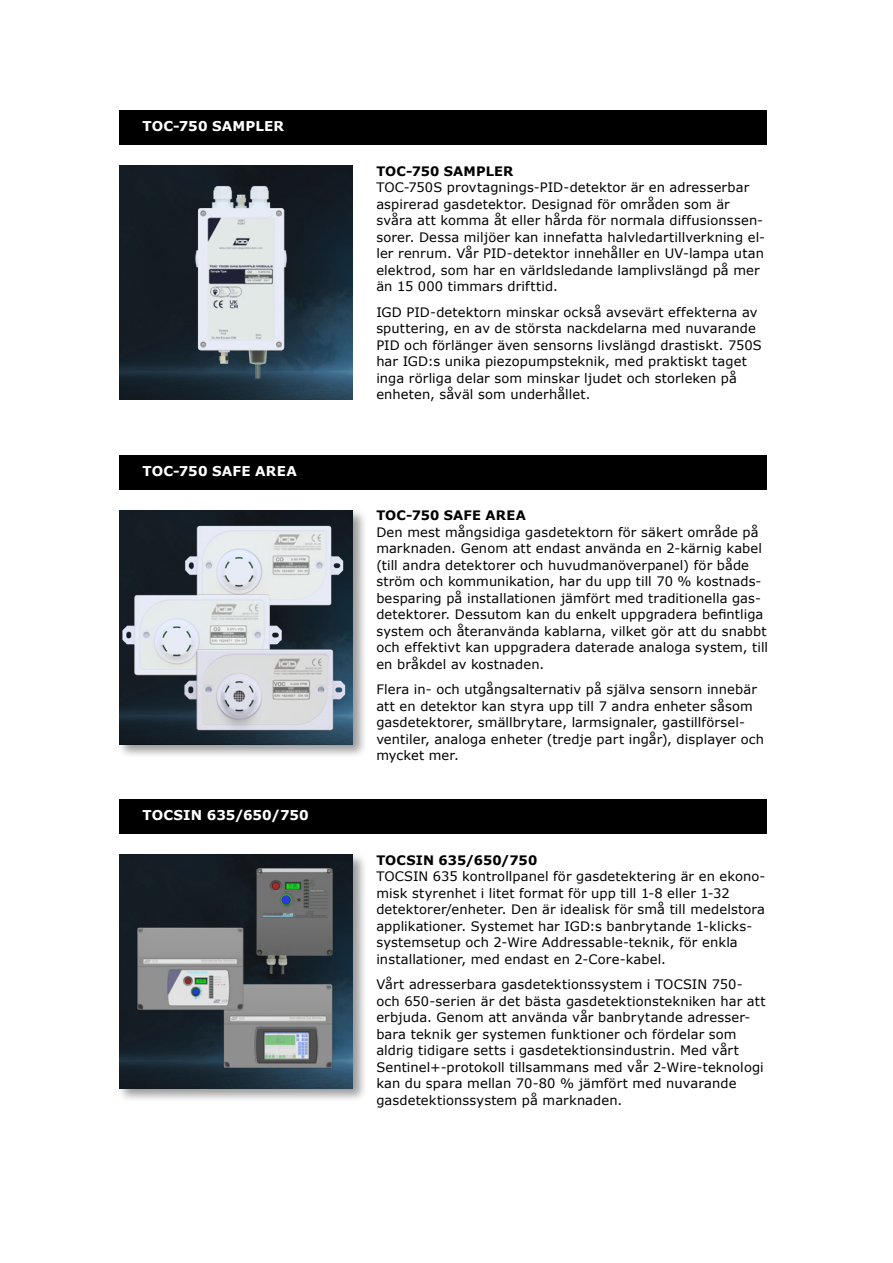
<style>
.page{position:relative;width:893px;height:1263px;background:#fff}
.page>*{position:absolute;margin:0;border:0;box-sizing:border-box;transform-origin:0 0}
.t1{font:700 13.5px "Verdana";letter-spacing:.005em;color:#fff}
.t2{font:13.05px/16.5px "Verdana";letter-spacing:.01em;color:#000}
.t3{font:700 13.05px "Verdana";letter-spacing:.01em;color:#000}
</style>
<div class="page">
<div style="left:119px;top:111px;width:647px;height:34px;background:#000"></div>
<div style="left:119px;top:455px;width:647px;height:34px;background:#000"></div>
<div style="left:116px;top:852px;width:252px;height:251px;background:#000;opacity:.4"></div>
<div style="left:119px;top:799px;width:647px;height:34px;background:#000"></div>
<img style="left:119px;top:855px;width:234px;height:234px">
<div style="left:116px;top:508px;width:252px;height:251px;background:#000;opacity:.4"></div>
<img style="left:119px;top:510px;width:234px;height:234px">
<img style="left:180px;top:519px;width:167px;height:92px">
<img style="left:116px;top:586px;width:167px;height:97px">
<img style="left:171px;top:635px;width:195px;height:109px">
<img style="left:220px;top:968px;width:125px;height:116px">
<img style="left:119px;top:166px;width:234px;height:234px">
<img style="left:188px;top:176px;width:104px;height:213px">
<img style="left:246px;top:856px;width:97px;height:120px">
<img style="left:120px;top:911px;width:131px;height:114px">
<p class="t1" style="left:142px;top:118px;width:143px">TOC-750 SAMPLER</p>
<p class="t1" style="left:142px;top:462px;width:156px">TOC-750 SAFE AREA</p>
<p class="t1" style="left:142px;top:807px;width:168px">TOCSIN 635/650/750</p>
<p class="t3" style="left:376px;top:163px;width:139px">TOC-750 SAMPLER</p>
<p class="t2" style="left:376px;top:180px;width:390px">TOC-750S provtagnings-PID-detektor är en adresserbar aspirerad gasdetektor. Designad för områden som är svåra att komma åt eller hårda för normala diffusionssen&shy;sorer. Dessa miljöer kan innefatta halvledartillverkning el&shy;ler renrum. Vår PID-detektor innehåller en UV-lampa utan elektrod, som har en världsledande lamplivslängd på mer än 15 000 timmars drifttid.</p>
<p class="t2" style="left:376px;top:304px;width:387px">IGD PID-detektorn minskar också avsevärt effekterna av sputtering, en av de största nackdelarna med nuvarande PID och förlänger även sensorns livslängd drastiskt. 750S har IGD:s unika piezopumpsteknik, med praktiskt taget inga rörliga delar som minskar ljudet och storleken på enheten, såväl som underhållet.</p>
<p class="t3" style="left:376px;top:507px;width:151px">TOC-750 SAFE AREA</p>
<p class="t2" style="left:376px;top:524px;width:393px">Den mest mångsidiga gasdetektorn för säkert område på marknaden. Genom att endast använda en 2-kärnig kabel (till andra detektorer och huvudmanöverpanel) för både ström och kommunikation, har du upp till 70 % kostnads&shy;besparing på installationen jämfört med traditionella gas&shy;detektorer. Dessutom kan du enkelt uppgradera befintliga system och återanvända kablarna, vilket gör att du snabbt och effektivt kan uppgradera daterade analoga system, till en bråkdel av kostnaden.</p>
<p class="t2" style="left:376px;top:681px;width:389px">Flera in- och utgångsalternativ på själva sensorn innebär att en detektor kan styra upp till 7 andra enheter såsom gasdetektorer, smällbrytare, larmsignaler, gastillförsel&shy;ventiler, analoga enheter (tredje part ingår), displayer och mycket mer.</p>
<p class="t3" style="left:376px;top:851px;width:162px">TOCSIN 635/650/750</p>
<p class="t2" style="left:376px;top:868px;width:391px">TOCSIN 635 kontrollpanel för gasdetektering är en ekono&shy;misk styrenhet i litet format för upp till 1-8 eller 1-32 detektorer/enheter. Den är idealisk för små till medelstora applikationer. Systemet har IGD:s banbrytande 1-klicks&shy;systemsetup och 2-Wire Addressable-teknik, för enkla installationer, med endast en 2-Core-kabel.</p>
<p class="t2" style="left:376px;top:976px;width:391px">Vårt adresserbara gasdetektionssystem i TOCSIN 750- och 650-serien är det bästa gasdetektionstekniken har att erbjuda. Genom att använda vår banbrytande adresser&shy;bara teknik ger systemen funktioner och fördelar som aldrig tidigare setts i gasdetektionsindustrin. Med vårt Sentinel+-protokoll tillsammans med vår 2-Wire-teknologi kan du spara mellan 70-80 % jämfört med nuvarande gasdetektionssystem på marknaden.</p>
</div>
